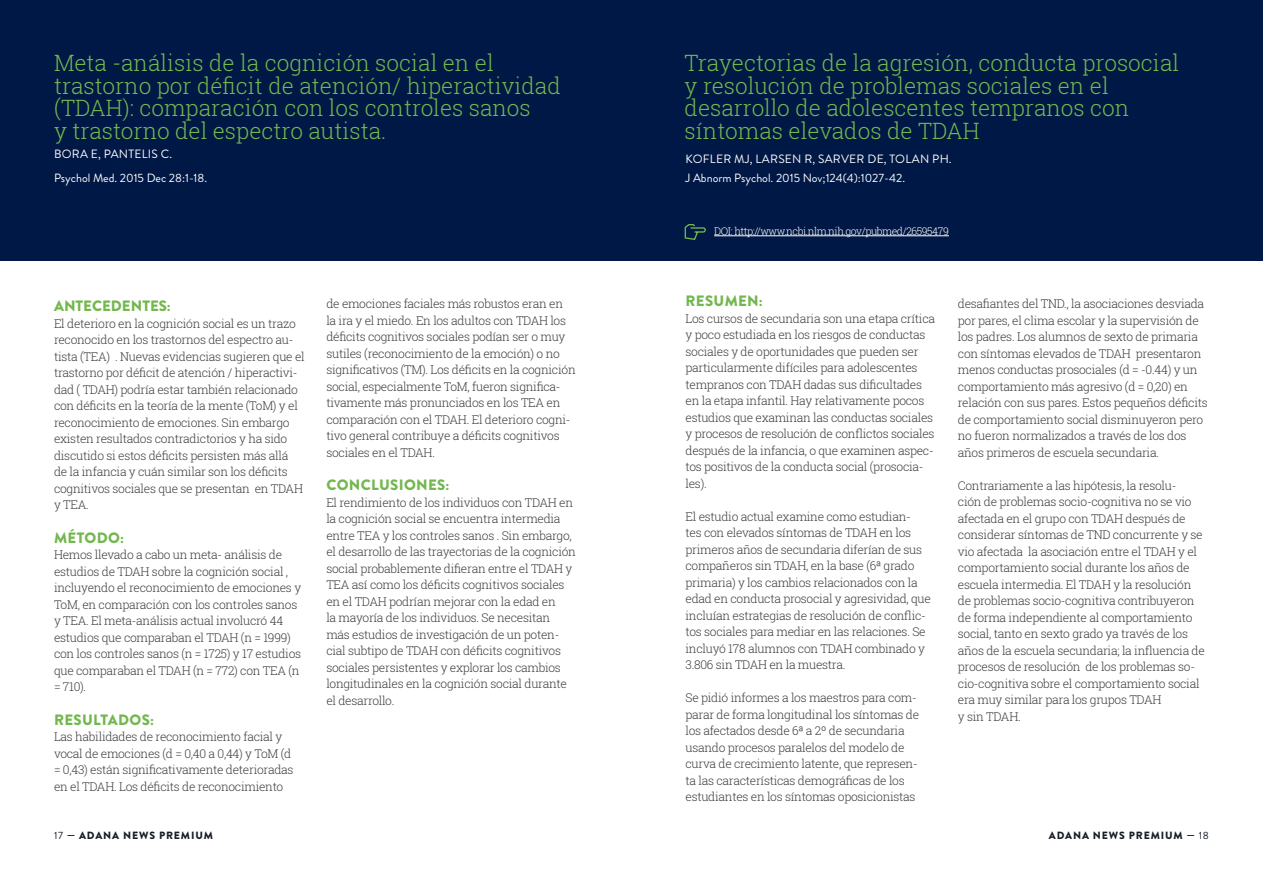
<style>
.page{position:relative;width:1263px;height:893px;background:#fff}
.page>*{position:absolute;margin:0;border:0;box-sizing:border-box;transform-origin:0 0}
.t1{font:300 22.5px/22.5px "Roboto Slab";color:#73b74f}
.t2{font:900 15px "Brandon Grotesque";letter-spacing:.02em;color:#73b74f}
.t3{font:900 15px "Brandon Grotesque";color:#73b74f}
.t4{font:300 12px/16.5px "Roboto Slab";letter-spacing:-.025em;color:#3c3c3b}
.t5{font:12px/24.2px "Brandon Grotesque";color:#fff}
.t6{font:300 10.5px "Roboto Slab";letter-spacing:-.045em;color:#fff}
.t7{font:900 10.5px "Brandon Grotesque";letter-spacing:.08em;color:#151d28}
.s1{font-weight:400}
</style>
<div class="page">
<div style="left:0;top:0;width:1263px;height:260px;background:#001845"></div>
<svg style="left:684px;top:224px;width:22px;height:16px"></svg>
<hr style="left:714px;top:236px;width:235px;height:1px;background:#fff">
<h1 class="t1" style="left:54px;top:51px;width:508px">Meta -análisis de la cognición social en el trastorno por déficit de atención/ hiperactividad (TDAH): comparación con los controles sanos<br>y trastorno del espectro autista.</h1>
<p class="t5" style="left:54px;top:142px;width:155px">BORA E, PANTELIS C.<br>Psychol Med. 2015 Dec 28:1-18.</p>
<p class="t3" style="left:54px;top:295px;width:118px">ANTECEDENTES:</p>
<p class="t4" style="left:54px;top:315px;width:252px">El deterioro en la cognición social es un trazo reconocido en los trastornos del espectro au&shy;tista (TEA) . Nuevas evidencias sugieren que el trastorno por déficit de atención / hiperactivi&shy;dad ( TDAH) podría estar también relacionado con déficits en la teoría de la mente (ToM) y el reconocimiento de emociones. Sin embargo existen resultados contradictorios y ha sido discutido si estos déficits persisten más allá<br>de la infancia y cuán similar son los déficits cognitivos sociales que se presentan en TDAH y TEA.</p>
<p class="t2" style="left:54px;top:527px;width:71px">MÉTODO:</p>
<p class="t4" style="left:54px;top:546px;width:249px">Hemos llevado a cabo un meta- análisis de estudios de TDAH sobre la cognición social , incluyendo el reconocimiento de emociones y ToM, en comparación con los controles sanos y TEA. El meta-análisis actual involucró 44 estudios que comparaban el TDAH (n = 1999) con los controles sanos (n = 1725) y 17 estudios que comparaban el TDAH (n = 772) con TEA (n = 710).</p>
<p class="t2" style="left:54px;top:709px;width:101px">RESULTADOS:</p>
<p class="t4" style="left:54px;top:728px;width:241px">Las habilidades de reconocimiento facial y vocal de emociones (d = 0,40 a 0,44) y ToM (d = 0,43) están significativamente deterioradas en el TDAH. Los déficits de reconocimiento</p>
<p class="t4" style="left:326px;top:295px;width:251px">de emociones faciales más robustos eran en la ira y el miedo. En los adultos con TDAH los déficits cognitivos sociales podían ser o muy sutiles (reconocimiento de la emoción) o no significativos (TM). Los déficits en la cognición social, especialmente ToM, fueron significa&shy;tivamente más pronunciados en los TEA en comparación con el TDAH. El deterioro cogni&shy;tivo general contribuye a déficits cognitivos sociales en el TDAH.</p>
<p class="t2" style="left:326px;top:474px;width:124px">CONCLUSIONES:</p>
<p class="t4" style="left:326px;top:494px;width:251px">El rendimiento de los individuos con TDAH en la cognición social se encuentra intermedia entre TEA y los controles sanos . Sin embargo, el desarrollo de las trayectorias de la cognición social probablemente difieran entre el TDAH y TEA así como los déficits cognitivos sociales en el TDAH podrían mejorar con la edad en<br>la mayoría de los individuos. Se necesitan más estudios de investigación de un poten&shy;cial subtipo de TDAH con déficits cognitivos sociales persistentes y explorar los cambios longitudinales en la cognición social durante el desarrollo.</p>
<h1 class="t1" style="left:685px;top:51px;width:496px">Trayectorias de la agresión, conducta prosocial y resolución de problemas sociales en el desarrollo de adolescentes tempranos con síntomas elevados de TDAH</h1>
<p class="t5" style="left:685px;top:149px;width:268px;line-height:19.5px">KOFLER MJ, LARSEN R, SARVER DE, TOLAN PH.<br>J Abnorm Psychol. 2015 Nov;124(4):1027-42.</p>
<p class="t6" style="left:714px;top:224px;width:236px">DOI: http://www.ncbi.nlm.nih.gov/pubmed/26595479</p>
<p class="t2" style="left:686px;top:290px;width:79px">RESUMEN:</p>
<p class="t4" style="left:685px;top:310px;width:251px">Los cursos de secundaria son una etapa crítica y poco estudiada en los riesgos de conductas sociales y de oportunidades que pueden ser particularmente difíciles para adolescentes tempranos con TDAH dadas sus dificultades en la etapa infantil. Hay relativamente pocos estudios que examinan las conductas sociales y procesos de resolución de conflictos sociales después de la infancia, o que examinen aspec&shy;tos positivos de la conducta social (prosocia&shy;les).</p>
<p class="t4" style="left:685px;top:508px;width:247px">El estudio actual examine como estudian-<br>tes con elevados síntomas de TDAH en los primeros años de secundaria diferían de sus compañeros sin TDAH, en la base (6ª grado primaria) y los cambios relacionados con la edad en conducta prosocial y agresividad, que incluían estrategias de resolución de conflic&shy;tos sociales para mediar en las relaciones. Se incluyó 178 alumnos con TDAH combinado y 3.806 sin TDAH en la muestra.</p>
<p class="t4" style="left:685px;top:689px;width:235px">Se pidió informes a los maestros para com&shy;parar de forma longitudinal los síntomas de los afectados desde 6ª a 2º de secundaria usando procesos paralelos del modelo de curva de crecimiento latente, que represen&shy;ta las características demográficas de los estudiantes en los síntomas oposicionistas</p>
<p class="t4" style="left:958px;top:295px;width:251px">desafiantes del TND., la asociaciones desviada por pares, el clima escolar y la supervisión de los padres. Los alumnos de sexto de primaria con síntomas elevados de TDAH presentaron menos conductas prosociales (d = -0.44) y un comportamiento más agresivo (d = 0,20) en relación con sus pares. Estos pequeños déficits de comportamiento social disminuyeron pero no fueron normalizados a través de los dos años primeros de escuela secundaria.</p>
<p class="t4" style="left:958px;top:477px;width:249px">Contrariamente a las hipótesis, la resolu-<br>ción de problemas socio-cognitiva no se vio afectada en el grupo con TDAH después de considerar síntomas de TND concurrente y se vio afectada la asociación entre el TDAH y el comportamiento social durante los años de escuela intermedia. El TDAH y la resolución de problemas socio-cognitiva contribuyeron de forma independiente al comportamiento social, tanto en sexto grado ya través de los años de la escuela secundaria; la influencia de procesos de resolución de los problemas so&shy;cio-cognitiva sobre el comportamiento social era muy similar para los grupos TDAH<br>y sin TDAH.</p>
<p class="t7" style="left:54px;top:828px;width:160px"><span class="s1">17</span> — ADANA NEWS PREMIUM</p>
<p class="t7" style="left:1049px;top:828px;width:161px">ADANA NEWS PREMIUM — <span class="s1">18</span></p>
</div>
